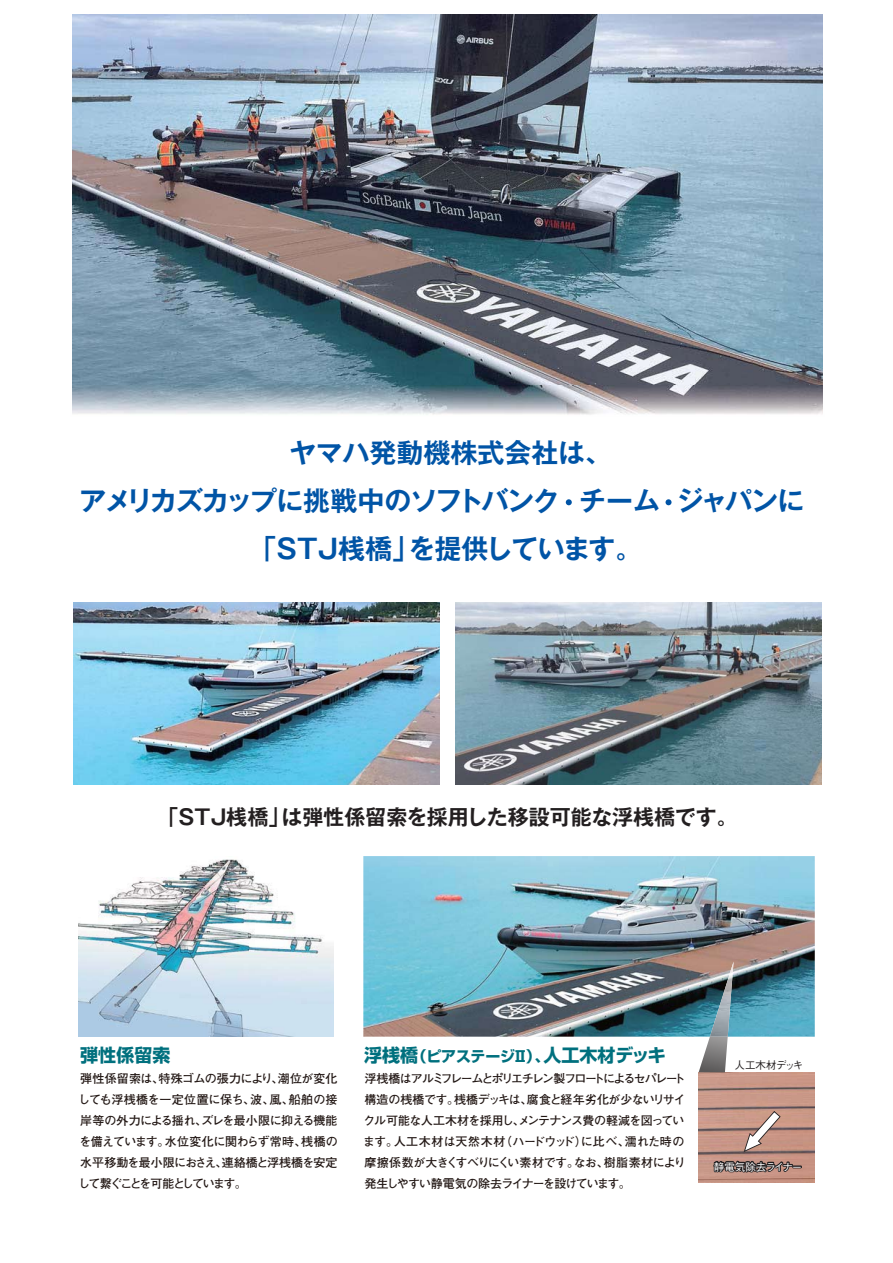
<style>
.page{position:relative;width:893px;height:1263px;background:#fff}
.page>*{position:absolute;margin:0;border:0;box-sizing:border-box;transform-origin:0 0}
.t1{font:700 27px "Gothic MB101 Pro De";letter-spacing:-.05em;color:#0054a6}
.t2{font:700 27px "Gothic MB101 Pro De";letter-spacing:-.02em;color:#0054a6}
.t3{font:700 27px "Gothic MB101 Pro De";color:#0054a6}
.t4{font:700 21px "Gothic MB101 Pro De";color:#231f20}
.t5{font:700 18px "Shin Go Pro";color:#00707e}
.t6{font:700 12px/21px "Futo Go B101 Pro";letter-spacing:-.07em;color:#231815}
.t7{font:500 10.5px "Gothic BBB Pro";letter-spacing:-.05em;color:#fff}
.t8{font:500 10.5px "Gothic BBB Pro";letter-spacing:-.02em;color:#231f20}
.s1{font-size:15px}
</style>
<div class="page">
<img style="left:73px;top:15px;width:749px;height:371px">
<img style="left:72px;top:386px;width:751px;height:29px">
<img style="left:73px;top:603px;width:366px;height:181px">
<img style="left:455px;top:603px;width:366px;height:181px">
<img style="left:363px;top:856px;width:451px;height:181px">
<img style="left:78px;top:859px;width:255px;height:178px">
<img style="left:698px;top:1072px;width:116px;height:110px">
<svg style="left:743px;top:1111px;width:37px;height:41px"></svg>
<svg style="left:712px;top:1159px;width:90px;height:15px"></svg>
<svg style="left:698px;top:1037px;width:29px;height:35px"></svg>
<img style="left:709px;top:962px;width:24px;height:75px">
<svg style="left:565px;top:499px;width:6px;height:6px"></svg>
<svg style="left:665px;top:499px;width:6px;height:6px"></svg>
<h1 class="t3" style="left:289px;top:430px;width:324px">ヤマハ発動機株式会社は、</h1>
<h1 class="t1" style="left:79px;top:478px;width:727px">アメリカズカップに挑戦中のソフトバンク チーム ジャパンに</h1>
<h1 class="t2" style="left:249px;top:527px;width:394px">「STJ桟橋」を提供しています。</h1>
<h2 class="t4" style="left:157px;top:799px;width:582px">「STJ桟橋」は弾性係留索を採用した移設可能な浮桟橋です。</h2>
<h3 class="t5" style="left:80px;top:1041px;width:91px">弾性係留索</h3>
<h3 class="t5" style="left:364px;top:1041px;width:303px">浮桟橋<span class="s1">（ピアステージⅡ）、</span>人工木材デッキ</h3>
<p class="t6" style="left:79px;top:1067px;width:261px;text-align:justify">弾性係留索は、特殊ゴムの張力により、潮位が変化しても浮桟橋を一定位置に保ち、波、風、船舶の接岸等の外力による揺れ、ズレを最小限に抑える機能を備えています。水位変化に関わらず常時、桟橋の水平移動を最小限におさえ、連絡橋と浮桟橋を安定して繋ぐことを可能としています。</p>
<p class="t6" style="left:363px;top:1067px;width:324px">浮桟橋はアルミフレームとポリエチレン製フロートによるセパレート構造の桟橋です。桟橋デッキは、腐食と経年劣化が少ないリサイクル可能な人工木材を採用し、メンテナンス費の軽減を図っています。人工木材は天然木材（ハードウッド）に比べ、濡れた時の摩擦係数が大きくすべりにくい素材です。なお、樹脂素材により発生しやすい静電気の除去ライナーを設けています。</p>
<p class="t8" style="left:734px;top:1056px;width:70px">人工木材デッキ</p>
<p class="t7" style="left:713px;top:1158px;width:90px">静電気除去ライナー</p>
</div>
